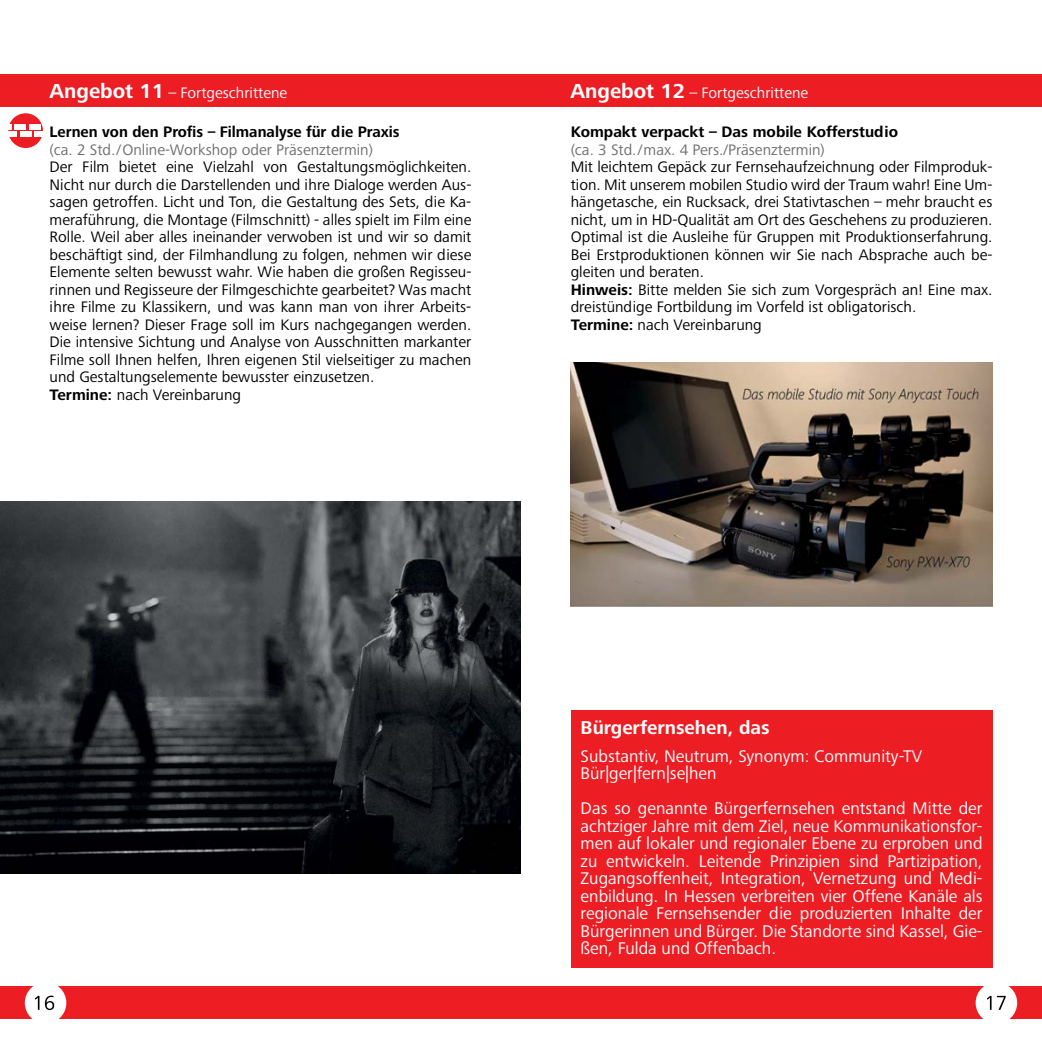
<style>
.page{position:relative;width:1042px;height:1042px;background:#fff}
.page>*{position:absolute;margin:0;border:0;box-sizing:border-box;transform-origin:0 0}
.t1{font:700 19.25px "Frutiger Next Pro";color:#fff}
.t2{font:17.5px/17.5px "Frutiger Next Pro";color:#fff}
.t3{font:15.75px/17.5px "Frutiger Next Pro";color:#000}
.t4{font:700 15.75px "Frutiger Next Pro";color:#000}
.t5{font:15.75px "Frutiger Next Pro";color:#6d6e71}
.t6{font:15.75px "Frutiger Next Pro";color:#fff}
.s1{font-weight:700;font-size:21px}
.s2{font-weight:700}
</style>
<div class="page">
<div style="left:0;top:74px;width:521px;height:33px;background:#ed1d24"></div>
<div style="left:0;top:986px;width:1042px;height:33px;background:#ed1d24"></div>
<div style="left:25px;top:982px;width:41px;height:41px;background:#fff;border-radius:50%"></div>
<div style="left:975px;top:982px;width:42px;height:41px;background:#fff;border-radius:50%"></div>
<svg style="left:35px;top:995px;width:19px;height:15px"></svg>
<svg style="left:987px;top:996px;width:18px;height:14px"></svg>
<div style="left:521px;top:74px;width:521px;height:33px;background:#ed1d24"></div>
<img style="left:0;top:501px;width:521px;height:372px">
<img style="left:570px;top:362px;width:422px;height:244px">
<svg style="left:8px;top:113px;width:35px;height:35px"></svg>
<div style="left:0;top:124px;width:11px;height:5px;background:#fff"></div>
<div style="left:14px;top:124px;width:12px;height:5px;background:#fff"></div>
<div style="left:29px;top:124px;width:11px;height:5px;background:#fff"></div>
<div style="left:9px;top:132px;width:8px;height:5px;background:#fff"></div>
<div style="left:20px;top:132px;width:11px;height:5px;background:#fff"></div>
<div style="left:34px;top:132px;width:12px;height:5px;background:#fff"></div>
<div style="left:571px;top:710px;width:421px;height:257px;background:#ed1d24"></div>
<p class="t6" style="left:50px;top:84px;width:239px"><span class="s1">Angebot 11</span> – Fortgeschrittene</p>
<p class="t4" style="left:50px;top:123px;width:352px">Lernen von den Profis – Filmanalyse für die Praxis</p>
<p class="t5" style="left:50px;top:140px;width:325px">(ca. 2 Std./Online-Workshop oder Präsenztermin)</p>
<p class="t3" style="left:50px;top:158px;width:423px">Der Film bietet eine Vielzahl von Gestaltungsmöglichkeiten.<br>Nicht nur durch die Darstellenden und ihre Dialoge werden Aus&shy;sagen getroffen. Licht und Ton, die Gestaltung des Sets, die Ka&shy;meraführung, die Montage (Filmschnitt) - alles spielt im Film eine Rolle. Weil aber alles ineinander verwoben ist und wir so damit beschäftigt sind, der Filmhandlung zu folgen, nehmen wir diese Elemente selten bewusst wahr. Wie haben die großen Regisseu&shy;rinnen und Regisseure der Filmgeschichte gearbeitet? Was macht ihre Filme zu Klassikern, und was kann man von ihrer Arbeits&shy;weise lernen? Dieser Frage soll im Kurs nachgegangen werden.<br>Die intensive Sichtung und Analyse von Ausschnitten markanter Filme soll Ihnen helfen, Ihren eigenen Stil vielseitiger zu machen und Gestaltungselemente bewusster einzusetzen.<br><span class="s2">Termine:</span> nach Vereinbarung</p>
<p class="t6" style="left:570px;top:84px;width:239px"><span class="s1">Angebot 12</span> – Fortgeschrittene</p>
<p class="t4" style="left:571px;top:123px;width:329px">Kompakt verpackt – Das mobile Kofferstudio</p>
<p class="t5" style="left:571px;top:140px;width:256px">(ca. 3 Std./max. 4 Pers./Präsenztermin)</p>
<p class="t3" style="left:571px;top:158px;width:423px">Mit leichtem Gepäck zur Fernsehaufzeichnung oder Filmproduk&shy;tion. Mit unserem mobilen Studio wird der Traum wahr! Eine Um&shy;hängetasche, ein Rucksack, drei Stativtaschen – mehr braucht es nicht, um in HD-Qualität am Ort des Geschehens zu produzieren.<br>Optimal ist die Ausleihe für Gruppen mit Produktionserfahrung.<br>Bei Erstproduktionen können wir Sie nach Absprache auch be&shy;gleiten und beraten.<br><span class="s2">Hinweis:</span> Bitte melden Sie sich zum Vorgespräch an! Eine max. dreistündige Fortbildung im Vorfeld ist obligatorisch.<br><span class="s2">Termine:</span> nach Vereinbarung</p>
<p class="t1" style="left:581px;top:717px;width:190px">Bürgerfernsehen, das</p>
<p class="t2" style="left:581px;top:747px;width:343px">Substantiv, Neutrum, Synonym: Community-TV<br>Bür|ger|fern|se|hen</p>
<p class="t2" style="left:581px;top:800px;width:403px;text-align:justify">Das so genannte Bürgerfernsehen entstand Mitte der achtziger Jahre mit dem Ziel, neue Kommunikationsfor&shy;men auf lokaler und regionaler Ebene zu erproben und zu entwickeln. Leitende Prinzipien sind Partizipation, Zugangsoffenheit, Integration, Vernetzung und Medi&shy;enbildung. In Hessen verbreiten vier Offene Kanäle als regionale Fernsehsender die produzierten Inhalte der Bürgerinnen und Bürger. Die Standorte sind Kassel, Gie&shy;ßen, Fulda und Offenbach.</p>
</div>
